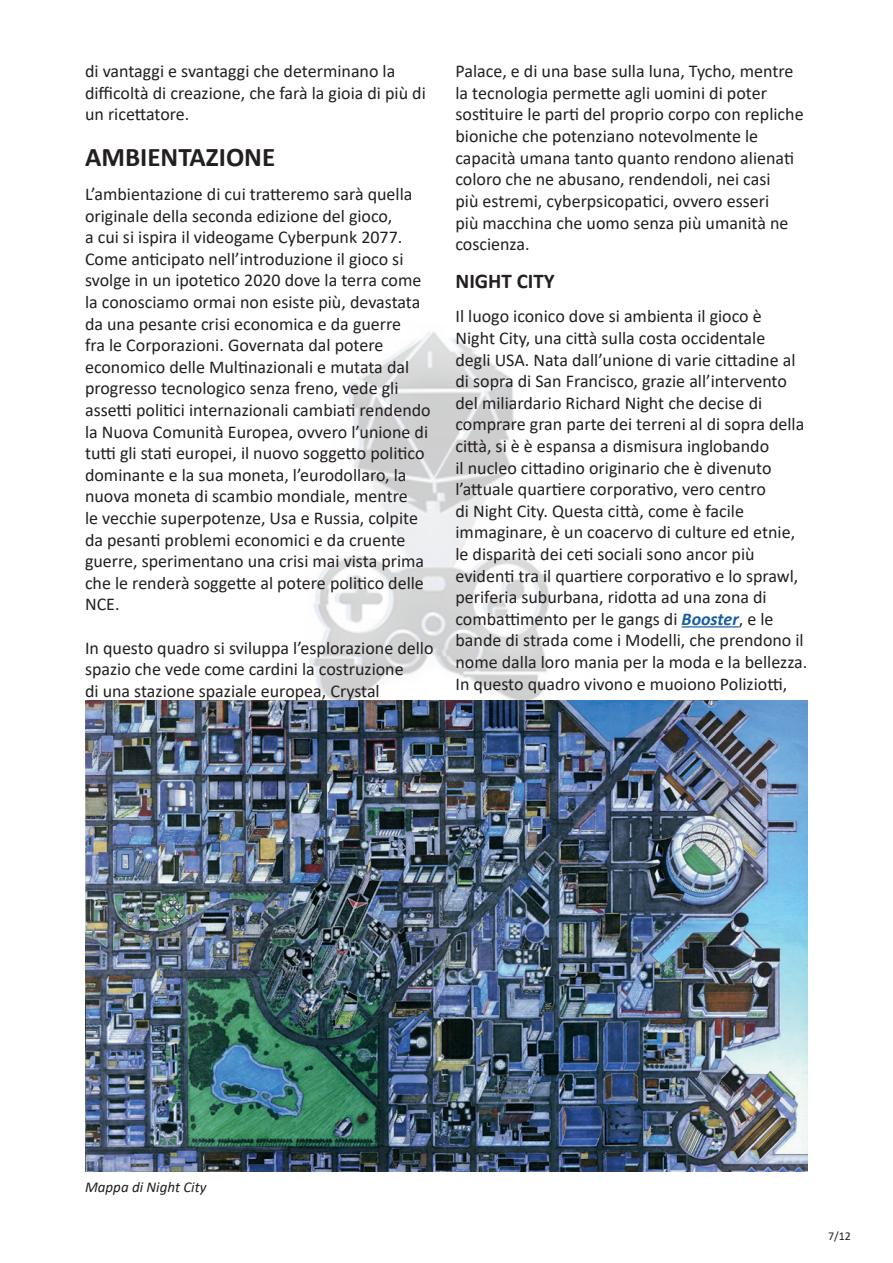
<style>
.page{position:relative;width:893px;height:1263px;background:#fff}
.page>*{position:absolute;margin:0;border:0;box-sizing:border-box;transform-origin:0 0}
.t1{font:700 27px "Calibri";color:#231f20}
.t2{font:700 21px "Calibri";color:#231f20}
.t3{font:18px/21.6px "Calibri";color:#231f20}
.t4{font:italic 15px "Calibri";color:#231f20}
.t5{font:12px "Calibri";color:#231f20}
.s1{font-weight:700;font-style:italic;color:#175d9e}
</style>
<div class="page">
<img style="left:309px;top:332px;width:430px;height:368px">
<img style="left:85px;top:700px;width:723px;height:471px">
<hr style="left:682px;top:626px;width:57px;height:1px;background:#175d9e">
<p class="t3" style="left:85px;top:60px;width:342px">di vantaggi e svantaggi che determinano la difficoltà di creazione, che farà la gioia di più di un ricettatore.</p>
<h1 class="t1" style="left:85px;top:138px;width:192px">AMBIENTAZIONE</h1>
<p class="t3" style="left:85px;top:183px;width:347px">L’ambientazione di cui tratteremo sarà quella originale della seconda edizione del gioco,<br>a cui si ispira il videogame Cyberpunk 2077.<br>Come anticipato nell’introduzione il gioco si svolge in un ipotetico 2020 dove la terra come la conosciamo ormai non esiste più, devastata da una pesante crisi economica e da guerre<br>fra le Corporazioni. Governata dal potere economico delle Multinazionali e mutata dal progresso tecnologico senza freno, vede gli assetti politici internazionali cambiati rendendo la Nuova Comunità Europea, ovvero l’unione di tutti gli stati europei, il nuovo soggetto politico dominante e la sua moneta, l’eurodollaro, la nuova moneta di scambio mondiale, mentre<br>le vecchie superpotenze, Usa e Russia, colpite da pesanti problemi economici e da cruente guerre, sperimentano una crisi mai vista prima che le renderà soggette al potere politico delle NCE.</p>
<p class="t3" style="left:85px;top:636px;width:350px">In questo quadro si sviluppa l’esplorazione dello spazio che vede come cardini la costruzione<br>di una stazione spaziale europea, Crystal</p>
<p class="t3" style="left:455px;top:60px;width:350px">Palace, e di una base sulla luna, Tycho, mentre la tecnologia permette agli uomini di poter sostituire le parti del proprio corpo con repliche bioniche che potenziano notevolmente le capacità umana tanto quanto rendono alienati coloro che ne abusano, rendendoli, nei casi<br>più estremi, cyberpsicopatici, ovvero esseri<br>più macchina che uomo senza più umanità ne coscienza.</p>
<p class="t2" style="left:455px;top:266px;width:101px">NIGHT CITY</p>
<p class="t3" style="left:455px;top:305px;width:353px">Il luogo iconico dove si ambienta il gioco è<br>Night City, una città sulla costa occidentale<br>degli USA. Nata dall’unione di varie cittadine al di sopra di San Francisco, grazie all’intervento del miliardario Richard Night che decise di comprare gran parte dei terreni al di sopra della città, si è è espansa a dismisura inglobando<br>il nucleo cittadino originario che è divenuto l’attuale quartiere corporativo, vero centro<br>di Night City. Questa città, come è facile immaginare, è un coacervo di culture ed etnie, le disparità dei ceti sociali sono ancor più evidenti tra il quartiere corporativo e lo sprawl, periferia suburbana, ridotta ad una zona di combattimento per le gangs di <span class="s1">Booster</span>, e le bande di strada come i Modelli, che prendono il nome dalla loro mania per la moda e la bellezza.<br>In questo quadro vivono e muoiono Poliziotti,</p>
<p class="t4" style="left:85px;top:1176px;width:123px">Mappa di Night City</p>
<p class="t5" style="left:828px;top:1227px;width:24px">7/12</p>
</div>
